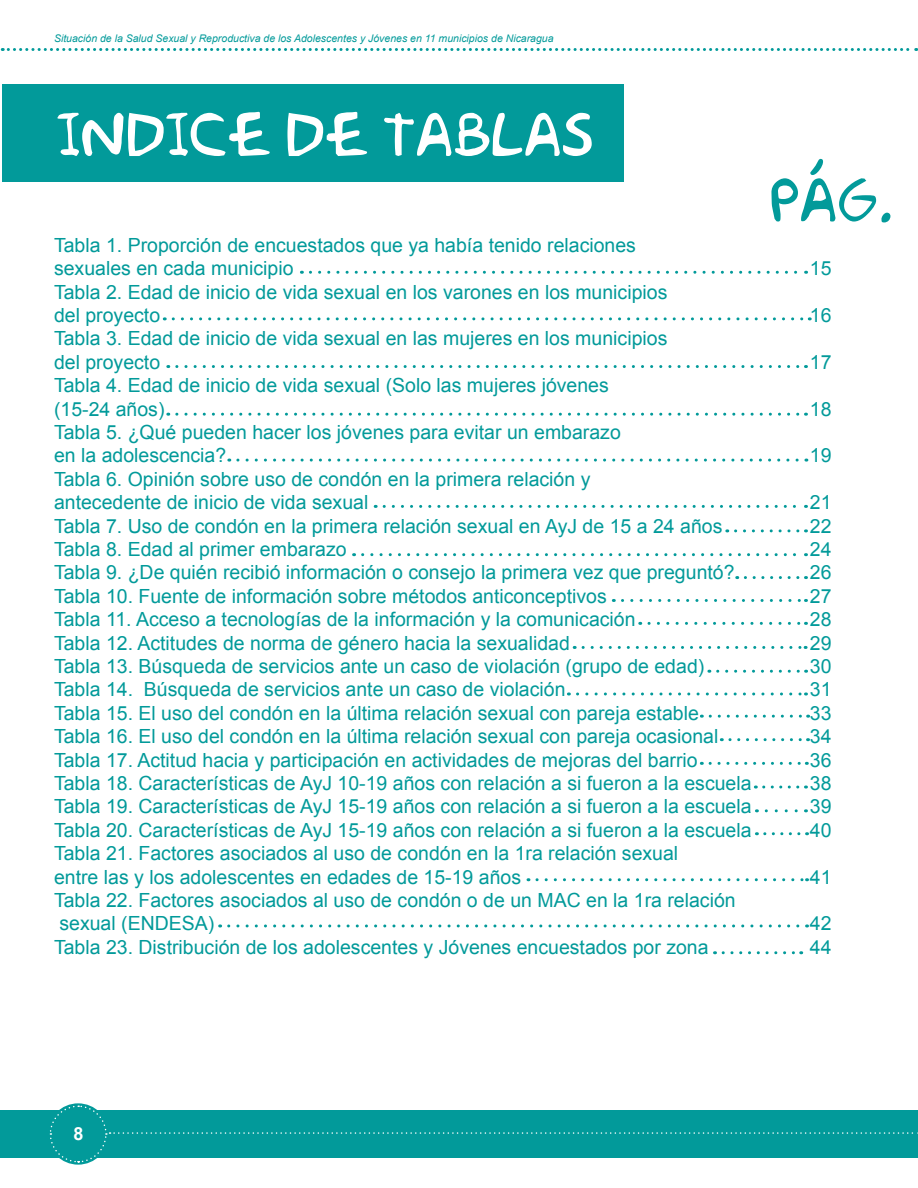
<style>
.page{position:relative;width:918px;height:1188px;background:#fff}
.page>*{position:absolute;margin:0;border:0;box-sizing:border-box;transform-origin:0 0}
.t1{font:54px "Akbar Plain";color:#fff}
.t2{font:54px "Akbar Plain";color:#029a9a}
.t3{font:19.5px/23.4px "Arial";color:#029a9a}
.t4{font:700 18px "Arial";color:#fff}
.t5{font:italic 10.5px "Arial";color:#029a9a}
</style>
<div class="page">
<div style="left:0;top:1110px;width:918px;height:47px;background:#029a9a"></div>
<svg style="left:49px;top:1105px;width:869px;height:58px"></svg>
<svg style="left:2px;top:48px;width:915px;height:3px"></svg>
<div style="left:2px;top:84px;width:622px;height:97px;background:#029a9a"></div>
<svg style="left:310px;top:271px;width:497px;height:3px"></svg>
<svg style="left:177px;top:365px;width:629px;height:3px"></svg>
<svg style="left:177px;top:413px;width:629px;height:3px"></svg>
<svg style="left:238px;top:459px;width:569px;height:3px"></svg>
<svg style="left:384px;top:505px;width:422px;height:3px"></svg>
<svg style="left:736px;top:529px;width:70px;height:3px"></svg>
<svg style="left:745px;top:576px;width:61px;height:3px"></svg>
<svg style="left:649px;top:622px;width:157px;height:3px"></svg>
<svg style="left:583px;top:646px;width:223px;height:3px"></svg>
<svg style="left:718px;top:670px;width:89px;height:3px"></svg>
<svg style="left:578px;top:692px;width:228px;height:3px"></svg>
<svg style="left:710px;top:715px;width:99px;height:3px"></svg>
<svg style="left:730px;top:738px;width:79px;height:3px"></svg>
<svg style="left:710px;top:762px;width:97px;height:3px"></svg>
<svg style="left:764px;top:786px;width:42px;height:3px"></svg>
<svg style="left:766px;top:809px;width:40px;height:3px"></svg>
<svg style="left:723px;top:951px;width:79px;height:3px"></svg>
<svg style="left:765px;top:832px;width:43px;height:3px"></svg>
<svg style="left:537px;top:878px;width:271px;height:3px"></svg>
<svg style="left:229px;top:924px;width:579px;height:3px"></svg>
<svg style="left:622px;top:599px;width:184px;height:3px"></svg>
<svg style="left:363px;top:553px;width:443px;height:3px"></svg>
<svg style="left:173px;top:317px;width:637px;height:3px"></svg>
<p class="t5" style="left:54px;top:31px;width:501px">Situación de la Salud Sexual y Reproductiva de los Adolescentes y Jóvenes en 11 municipios de Nicaragua</p>
<h1 class="t1" style="left:56px;top:91px;width:538px">INDICE DE TABLAS</h1>
<p class="t3" style="left:54px;top:233px;width:584px">Tabla 1. Proporción de encuestados que ya había tenido relaciones sexuales en cada municipio</p>
<p class="t3" style="left:54px;top:280px;width:615px">Tabla 2. Edad de inicio de vida sexual en los varones en los municipios del proyecto</p>
<p class="t3" style="left:54px;top:327px;width:615px">Tabla 3. Edad de inicio de vida sexual en las mujeres en los municipios del proyecto</p>
<p class="t3" style="left:54px;top:374px;width:556px">Tabla 4. Edad de inicio de vida sexual (Solo las mujeres jóvenes (15-24 años)</p>
<p class="t3" style="left:54px;top:421px;width:568px">Tabla 5. ¿Qué pueden hacer los jóvenes para evitar un embarazo en la adolescencia?</p>
<p class="t3" style="left:54px;top:467px;width:538px">Tabla 6. Opinión sobre uso de condón en la primera relación y antecedente de inicio de vida sexual</p>
<h1 class="t2" style="left:770px;top:157px;width:123px">PÁG.</h1>
<p class="t3" style="left:810px;top:257px;width:23px">15</p>
<p class="t3" style="left:810px;top:304px;width:23px">16</p>
<p class="t3" style="left:810px;top:350px;width:23px">17</p>
<p class="t3" style="left:810px;top:397px;width:23px">18</p>
<p class="t3" style="left:810px;top:444px;width:23px">19</p>
<p class="t3" style="left:810px;top:491px;width:23px">21</p>
<p class="t3" style="left:54px;top:514px;width:670px">Tabla 7. Uso de condón en la primera relación sexual en AyJ de 15 a 24 años</p>
<p class="t3" style="left:810px;top:514px;width:23px">22</p>
<p class="t3" style="left:54px;top:538px;width:294px">Tabla 8. Edad al primer embarazo</p>
<p class="t3" style="left:810px;top:538px;width:23px">24</p>
<p class="t3" style="left:54px;top:561px;width:682px">Tabla 9. ¿De quién recibió información o consejo la primera vez que preguntó?</p>
<p class="t3" style="left:810px;top:561px;width:23px">26</p>
<p class="t3" style="left:54px;top:584px;width:554px">Tabla 10. Fuente de información sobre métodos anticonceptivos</p>
<p class="t3" style="left:810px;top:584px;width:23px">27</p>
<p class="t3" style="left:54px;top:608px;width:583px">Tabla 11. Acceso a tecnologías de la información y la comunicación</p>
<p class="t3" style="left:810px;top:608px;width:23px">28</p>
<p class="t3" style="left:54px;top:631px;width:517px">Tabla 12. Actitudes de norma de género hacia la sexualidad</p>
<p class="t3" style="left:810px;top:631px;width:23px">29</p>
<p class="t3" style="left:54px;top:655px;width:652px">Tabla 13. Búsqueda de servicios ante un caso de violación (grupo de edad)</p>
<p class="t3" style="left:810px;top:655px;width:23px">30</p>
<p class="t3" style="left:54px;top:678px;width:513px">Tabla 14. Búsqueda de servicios ante un caso de violación</p>
<p class="t3" style="left:810px;top:678px;width:23px">31</p>
<p class="t3" style="left:54px;top:701px;width:646px">Tabla 15. El uso del condón en la última relación sexual con pareja estable</p>
<p class="t3" style="left:810px;top:701px;width:23px">33</p>
<p class="t3" style="left:54px;top:725px;width:666px">Tabla 16. El uso del condón en la última relación sexual con pareja ocasional</p>
<p class="t3" style="left:810px;top:725px;width:23px">34</p>
<p class="t3" style="left:54px;top:748px;width:645px">Tabla 17. Actitud hacia y participación en actividades de mejoras del barrio</p>
<p class="t3" style="left:810px;top:748px;width:23px">36</p>
<p class="t3" style="left:54px;top:772px;width:699px">Tabla 18. Características de AyJ 10-19 años con relación a si fueron a la escuela</p>
<p class="t3" style="left:810px;top:772px;width:23px">38</p>
<p class="t3" style="left:54px;top:795px;width:699px">Tabla 19. Características de AyJ 15-19 años con relación a si fueron a la escuela</p>
<p class="t3" style="left:810px;top:795px;width:23px">39</p>
<p class="t3" style="left:54px;top:818px;width:699px">Tabla 20. Características de AyJ 15-19 años con relación a si fueron a la escuela</p>
<p class="t3" style="left:810px;top:818px;width:23px">40</p>
<p class="t3" style="left:54px;top:842px;width:626px">Tabla 21. Factores asociados al uso de condón en la 1ra relación sexual entre las y los adolescentes en edades de 15-19 años</p>
<p class="t3" style="left:810px;top:865px;width:23px">41</p>
<p class="t3" style="left:54px;top:889px;width:683px">Tabla 22. Factores asociados al uso de condón o de un MAC en la 1ra relación sexual (ENDESA)</p>
<p class="t3" style="left:810px;top:912px;width:23px">42</p>
<p class="t3" style="left:54px;top:935px;width:656px">Tabla 23. Distribución de los adolescentes y Jóvenes encuestados por zona</p>
<p class="t3" style="left:810px;top:935px;width:23px">44</p>
<p class="t4" style="left:74px;top:1122px;width:12px">8</p>
</div>
